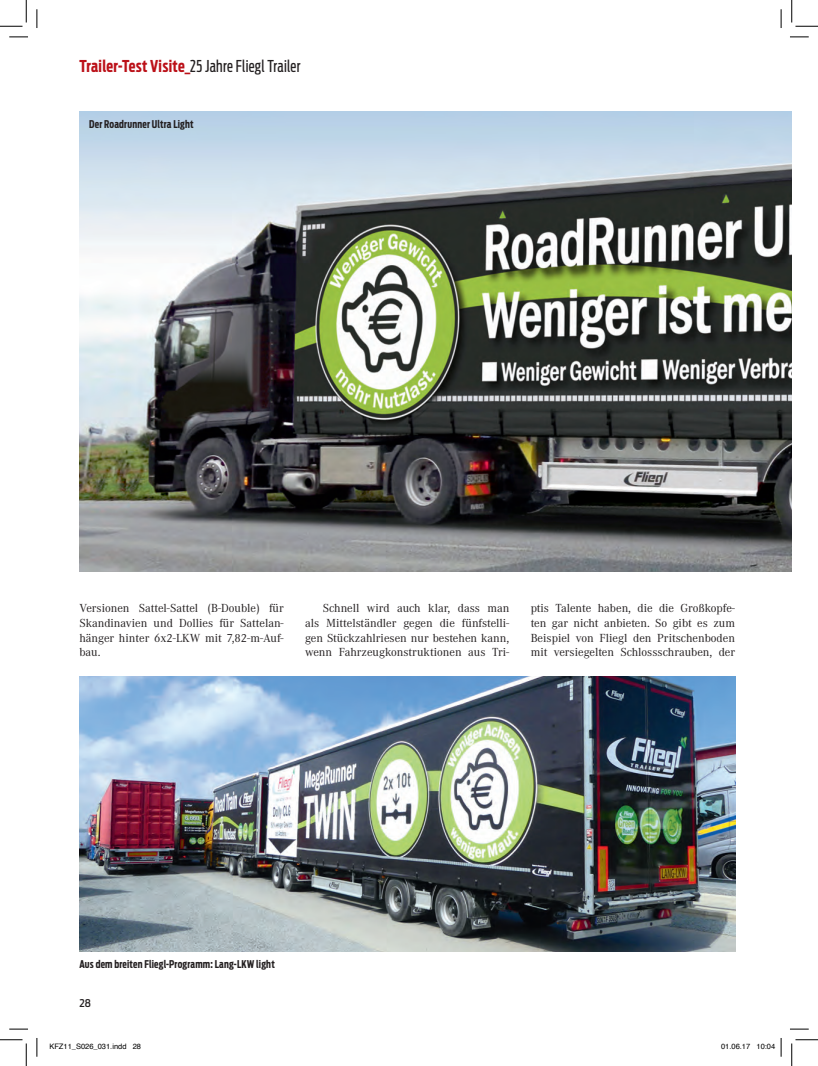
<style>
.page{position:relative;width:818px;height:1066px;background:#fff}
.page>*{position:absolute;margin:0;border:0;box-sizing:border-box;transform-origin:0 0}
.t1{font:16.25px "Antenna Extra Cond";letter-spacing:.02em;color:#231f20}
.t2{font:12.12px/14.9px "Corporate A";color:#231f20;text-align:justify}
.t3{font:700 10.62px "Antenna Extra Cond";letter-spacing:.02em;color:#231f20}
.t4{font:500 10.62px "Antenna Condensed";color:#231f20}
.t5{font:7.5px "Helvetica";color:#000}
.s1{font-weight:700;color:#bb1018}
</style>
<div class="page">
<img style="left:79px;top:111px;width:713px;height:461px">
<img style="left:79px;top:676px;width:656px;height:276px">
<svg style="left:9px;top:36px;width:19px;height:2px"></svg>
<svg style="left:790px;top:36px;width:19px;height:2px"></svg>
<svg style="left:9px;top:1028px;width:19px;height:2px"></svg>
<svg style="left:790px;top:1028px;width:19px;height:2px"></svg>
<svg style="left:36px;top:9px;width:2px;height:19px"></svg>
<svg style="left:36px;top:1038px;width:2px;height:19px"></svg>
<svg style="left:780px;top:9px;width:2px;height:19px"></svg>
<svg style="left:0;top:0;width:27px;height:27px"></svg>
<svg style="left:0;top:1039px;width:27px;height:27px"></svg>
<svg style="left:791px;top:0;width:27px;height:27px"></svg>
<svg style="left:791px;top:1039px;width:27px;height:27px"></svg>
<svg style="left:780px;top:1038px;width:2px;height:19px"></svg>
<h1 class="t1" style="left:79px;top:57px;width:223px"><span class="s1">Trailer-Test Visite_</span>25 Jahre Fliegl Trailer</h1>
<p class="t3" style="left:89px;top:118px;width:106px">Der Roadrunner Ultra Light</p>
<p class="t2" style="left:79px;top:601px;width:206px">Versionen Sattel-Sattel (B-Double) für Skandinavien und Dollies für Sattelan&shy;hänger hinter 6x2-LKW mit 7,82-m-Auf&shy;bau.</p>
<p class="t2" style="left:305px;top:601px;width:206px;text-indent:18px">Schnell wird auch klar, dass man als Mittelständler gegen die fünfstelli&shy;gen Stückzahlriesen nur bestehen kann, wenn Fahrzeugkonstruktionen aus Tri-</p>
<p class="t2" style="left:531px;top:601px;width:206px">ptis Talente haben, die die Großkopfe&shy;ten gar nicht anbieten. So gibt es zum Beispiel von Fliegl den Pritschenboden mit versiegelten Schlossschrauben, der</p>
<p class="t3" style="left:79px;top:958px;width:197px">Aus dem breiten Fliegl-Programm: Lang-LKW light</p>
<p class="t4" style="left:79px;top:996px;width:13px">28</p>
<p class="t5" style="left:49px;top:1041px;width:93px">KFZ11_S026_031.indd 28</p>
<p class="t5" style="left:721px;top:1041px;width:56px">01.06.17 10:04</p>
</div>
